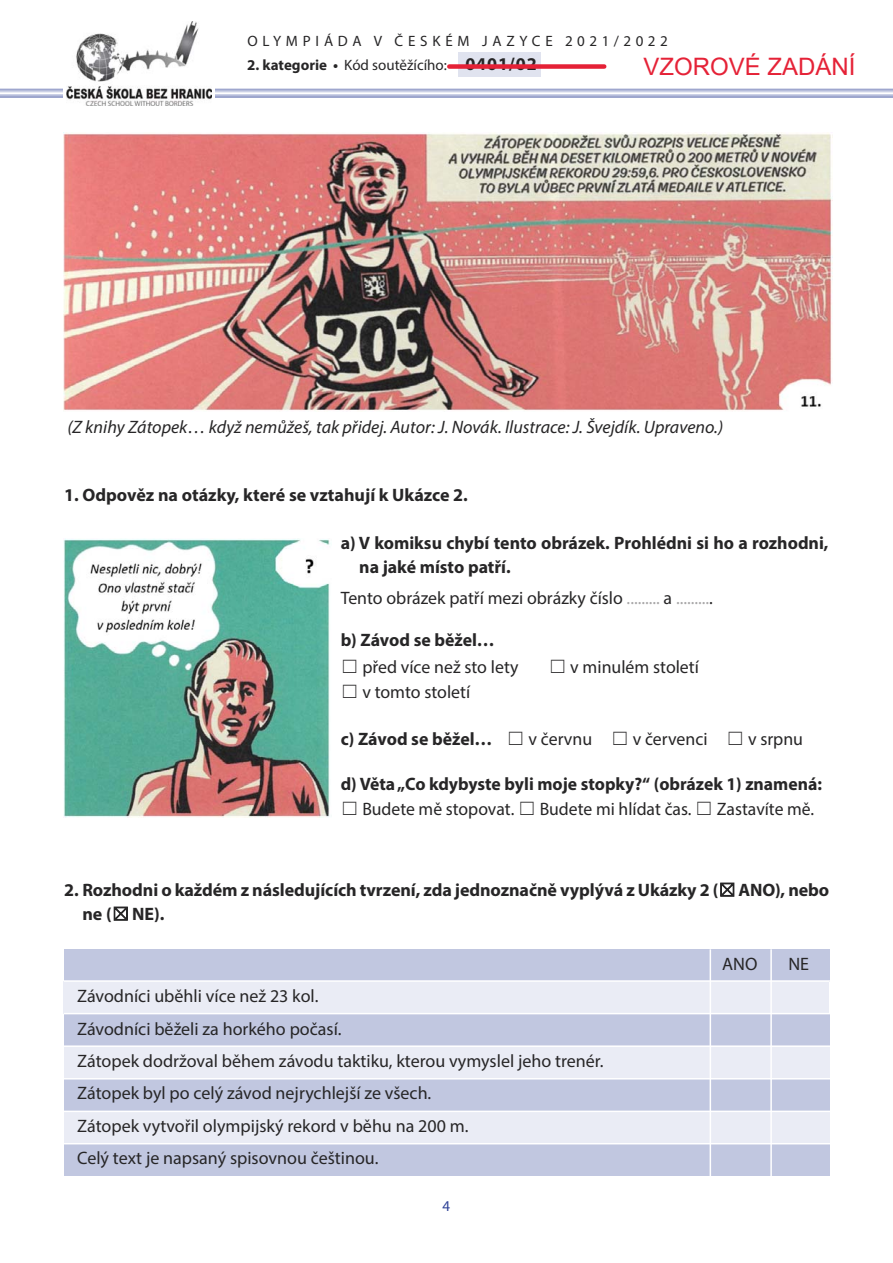
<style>
.page{position:relative;width:893px;height:1263px;background:#fff}
.page>*{position:absolute;margin:0;border:0;box-sizing:border-box;transform-origin:0 0}
.t1{font:24px "Arial";color:#e52237}
.t2{font:18px/32.4px "Myriad Pro";color:#272627}
.t3{font:700 18px/24px "Myriad Pro";color:#272627}
.t4{font:italic 18px "Myriad Pro";color:#272627}
.t5{font:15px "Myriad Pro";color:#272627}
.t6{font:15px "Myriad Pro";letter-spacing:.32em;color:#272627}
.t7{font:15px "Myriad Pro";color:#304397}
.s1{font-weight:700}
.s2{font-weight:700;font-size:18px}
.s3{color:#a9a8a9}
.s4{font-family:"MS Gothic"}
.s5{font-family:"MS Gothic";font-weight:400}
.s6{font-weight:400}
</style>
<div class="page">
<svg style="left:66px;top:90px;width:127px;height:16px"></svg>
<img style="left:67px;top:22px;width:145px;height:83px">
<div style="left:458px;top:52px;width:83px;height:25px;background:#e0e3ef"></div>
<img style="left:63px;top:132px;width:770px;height:279px">
<img style="left:64px;top:539px;width:266px;height:279px">
<div style="left:64px;top:949px;width:765px;height:33px;background:#c1c7e0"></div>
<div style="left:64px;top:982px;width:765px;height:32px;background:#eaecf5"></div>
<div style="left:64px;top:1014px;width:765px;height:32px;background:#c1c7e0"></div>
<div style="left:64px;top:1046px;width:765px;height:33px;background:#eaecf5"></div>
<div style="left:64px;top:1079px;width:765px;height:32px;background:#c1c7e0"></div>
<div style="left:64px;top:1111px;width:765px;height:33px;background:#eaecf5"></div>
<div style="left:64px;top:1144px;width:765px;height:32px;background:#c1c7e0"></div>
<hr style="left:64px;top:980px;width:772px;height:2px;background:#fff">
<hr style="left:64px;top:1013px;width:767px;height:1px;background:#fff">
<hr style="left:64px;top:1045px;width:773px;height:2px;background:#fff">
<hr style="left:64px;top:1078px;width:773px;height:1px;background:#fff">
<hr style="left:64px;top:1110px;width:779px;height:2px;background:#fff">
<hr style="left:64px;top:1143px;width:773px;height:1px;background:#fff">
<hr style="left:770px;top:949px;width:2px;height:244px;background:#fff">
<hr style="left:710px;top:949px;width:1px;height:244px;background:#fff">
<div style="left:449px;top:64px;width:155px;height:5px;background:#e52136"></div>
<p class="t6" style="left:247px;top:35px;width:422px">OLYMPIÁDA V ČESKÉM JAZYCE 2021/2022</p>
<p class="t5" style="left:247px;top:59px;width:291px"><span class="s1">2. kategorie •</span> Kód soutěžícího: <span class="s2">0401/02</span></p>
<h1 class="t1" style="left:643px;top:50px;width:214px">VZOROVÉ ZADÁNÍ</h1>
<p class="t4" style="left:68px;top:417px;width:657px">(Z knihy Zátopek… když nemůžeš, tak přidej. Autor: J. Novák. Ilustrace: J. Švejdík. Upraveno.)</p>
<p class="t3" style="left:64px;top:484px;width:405px">1. Odpověz na otázky, které se vztahují k Ukázce 2.</p>
<p class="t3" style="left:359px;top:532px;width:471px;text-indent:-18px">a) V komiksu chybí tento obrázek. Prohlédni si ho a rozhodni, na jaké místo patří.</p>
<p class="t2" style="left:341px;top:584px;width:374px">Tento obrázek patří mezi obrázky číslo <span class="s3">.........</span> a <span class="s3">.........</span>.</p>
<p class="t2" style="left:341px;top:629px;width:179px;line-height:26.5px"><span class="s1">b) Závod se běžel…<br></span><span class="s4">☐</span> před více než sto lety</p>
<p class="t2" style="left:549px;top:652px;width:152px"><span class="s4">☐</span> v minulém století</p>
<p class="t2" style="left:341px;top:677px;width:131px"><span class="s4">☐</span> v tomto století</p>
<p class="t2" style="left:341px;top:724px;width:464px"><span class="s1">c) Závod se běžel…</span> <span class="s4">☐</span> v červnu <span class="s4">☐</span> v červenci <span class="s4">☐</span> v srpnu</p>
<p class="t3" style="left:341px;top:772px;width:483px;line-height:25.5px">d) Věta „Co kdybyste byli moje stopky?“ (obrázek 1) znamená: <span class="s5">☐</span> <span class="s6">Budete mě stopovat.</span> <span class="s5">☐</span> <span class="s6">Budete mi hlídat čas.</span> <span class="s5">☐</span> <span class="s6">Zastavíte mě.</span></p>
<p class="t3" style="left:82px;top:879px;width:748px;text-indent:-18px">2. Rozhodni o každém z následujících tvrzení, zda jednoznačně vyplývá z Ukázky 2 (<span class="s5">☒</span>ANO), nebo ne (<span class="s5">☒</span>NE).</p>
<p class="t2" style="left:722px;top:949px;width:37px">ANO</p>
<p class="t2" style="left:788px;top:949px;width:22px">NE</p>
<p class="t2" style="left:77px;top:981px;width:528px">Závodníci uběhli více než 23 kol.<br>Závodníci běželi za horkého počasí.<br>Zátopek dodržoval během závodu taktiku, kterou vymyslel jeho trenér.<br>Zátopek byl po celý závod nejrychlejší ze všech.<br>Zátopek vytvořil olympijský rekord v běhu na 200 m.<br>Celý text je napsaný spisovnou češtinou.</p>
<p class="t7" style="left:443px;top:1200px;width:9px">4</p>
</div>
